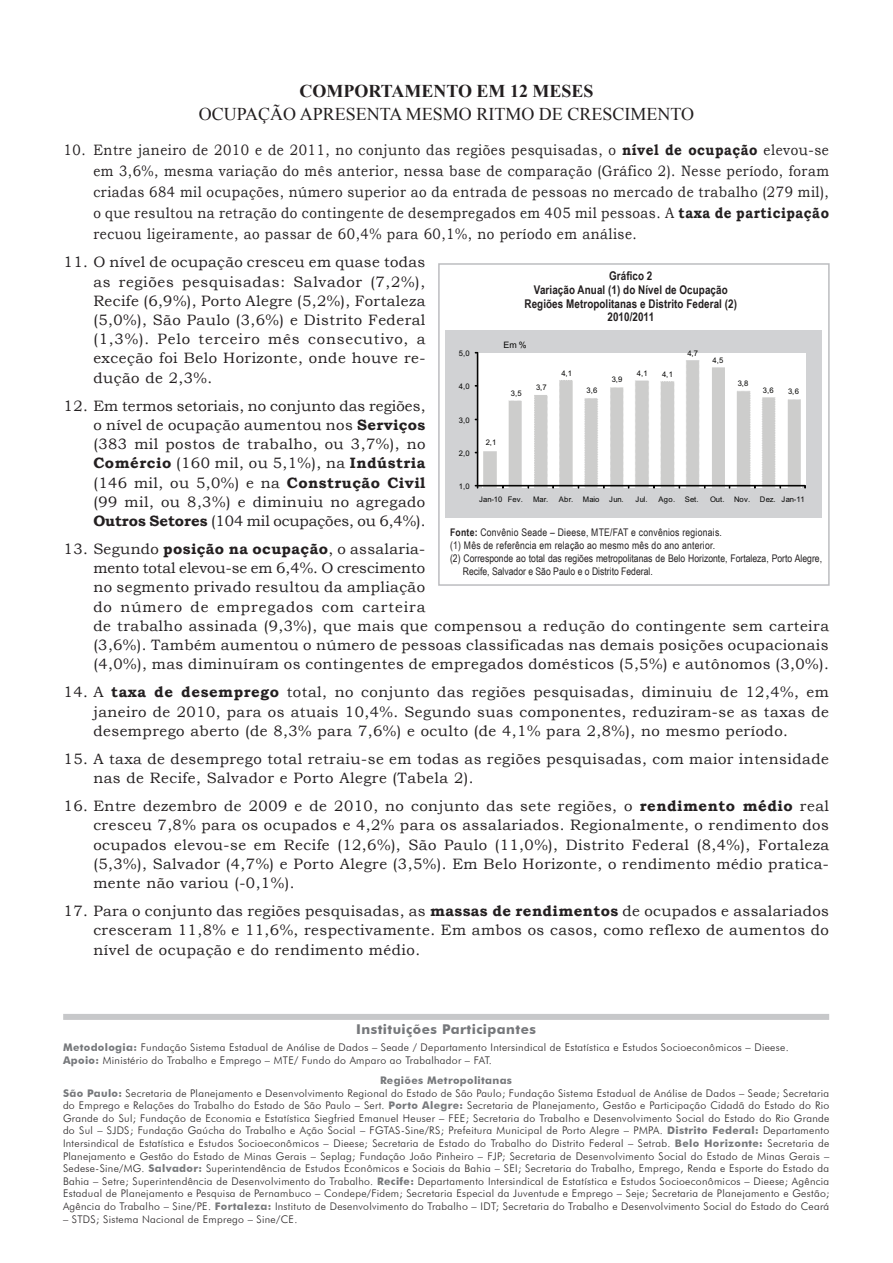
<style>
.page{position:relative;width:893px;height:1263px;background:#fff}
.page>*{position:absolute;margin:0;border:0;box-sizing:border-box;transform-origin:0 0}
.t1{font:18px "Times New Roman";color:#231f20}
.t2{font:700 18px "Times New Roman";color:#231f20}
.t3{font:15px/19.2px "Bookman Old Style";letter-spacing:.03em;color:#231f20;text-align:justify}
.t4{font:15px/21px "Bookman Old Style";letter-spacing:.03em;color:#231f20;text-align:justify;scale:.9 1}
.t5{font:700 13.5px "Futura BT";letter-spacing:.03em;color:#76787b}
.t6{font:700 12px/13.6px "Arial Narrow";letter-spacing:.005em;color:#231f20;text-align:center}
.t7{font:300 10.5px/12.6px "Futura BT";letter-spacing:.03em;color:#231f20}
.t8{font:10.5px "Arial Narrow";color:#231f20}
.t9{font:10.5px "Arial Narrow";letter-spacing:.025em;color:#231f20}
.t10{font:8.85px "Arial";color:#050504}
.t11{font:7.65px "Arial";letter-spacing:.005em;color:#050504}
.t12{font:7.65px "Arial";letter-spacing:-.015em;color:#050504}
.s1{font-weight:700}
.s2{font-weight:700;color:#76787b}
</style>
<div class="page">
<div style="left:63px;top:1014px;width:766px;height:6px;background:#c7c8ca"></div>
<div style="left:446px;top:330px;width:376px;height:188px;background:#d1d2d4"></div>
<div style="left:438px;top:263px;width:392px;height:323px;border:2px solid #bcbdc0"></div>
<div style="left:478px;top:353px;width:327px;height:133px;background:#fff"></div>
<img style="left:482px;top:360px;width:319px;height:128px">
<div style="left:477px;top:352px;width:1px;height:134px;border:1px solid #050504"></div>
<div style="left:477px;top:485px;width:328px;height:1px;border:1px solid #050504"></div>
<p class="t2" style="left:299px;top:79px;width:296px">COMPORTAMENTO EM 12 MESES</p>
<p class="t1" style="left:199px;top:102px;width:497px">OCUPAÇÃO APRESENTA MESMO RITMO DE CRESCIMENTO</p>
<p class="t4" style="left:93px;top:140px;width:819px;text-indent:-30px">10. Entre janeiro de 2010 e de 2011, no conjunto das regiões pesquisadas, o <span class="s1">nível de ocupação</span> elevou-se em 3,6%, mesma variação do mês anterior, nessa base de comparação (Gráfico 2). Nesse período, foram criadas 684 mil ocupações, número superior ao da entrada de pessoas no mercado de trabalho (279 mil), o que resultou na retração do contingente de desempregados em 405 mil pessoas. A <span class="s1">taxa de participação </span>recuou ligeiramente, ao passar de 60,4% para 60,1%, no período em análise.</p>
<p class="t3" style="left:93px;top:253px;width:334px;text-indent:-30px">11. O nível de ocupação cresceu em quase todas as regiões pesquisadas: Salvador (7,2%), Recife (6,9%), Porto Alegre (5,2%), Fortaleza (5,0%), São Paulo (3,6%) e Distrito Federal (1,3%). Pelo terceiro mês consecutivo, a exceção foi Belo Horizonte, onde houve re&shy;dução de 2,3%.</p>
<p class="t3" style="left:93px;top:396px;width:334px;text-indent:-30px">12. Em termos setoriais, no conjunto das regiões, o nível de ocupação aumentou nos <span class="s1">Serviços </span>(383 mil postos de trabalho, ou 3,7%), no <span class="s1">Comércio</span> (160 mil, ou 5,1%), na <span class="s1">Indústria </span>(146 mil, ou 5,0%) e na <span class="s1">Construção Civil </span>(99 mil, ou 8,3%) e diminuiu no agregado <span class="s1">Outros Setores</span> (104 mil ocupações, ou 6,4%).</p>
<p class="t3" style="left:93px;top:539px;width:737px;text-align:left;text-indent:-30px">13. Segundo <span class="s1">posição na ocupação</span>, o assalaria-<br>mento total elevou-se em 6,4%. O crescimento<br>no segmento privado resultou da ampliação<br>do número de empregados com carteira<br>de trabalho assinada (9,3%), que mais que compensou a redução do contingente sem carteira (3,6%). Também aumentou o número de pessoas classificadas nas demais posições ocupacionais (4,0%), mas diminuíram os contingentes de empregados domésticos (5,5%) e autônomos (3,0%).</p>
<p class="t3" style="left:93px;top:683px;width:737px;text-indent:-30px">14. A <span class="s1">taxa de desemprego</span> total, no conjunto das regiões pesquisadas, diminuiu de 12,4%, em janeiro de 2010, para os atuais 10,4%. Segundo suas componentes, reduziram-se as taxas de desemprego aberto (de 8,3% para 7,6%) e oculto (de 4,1% para 2,8%), no mesmo período.</p>
<p class="t3" style="left:93px;top:749px;width:737px;text-indent:-30px">15. A taxa de desemprego total retraiu-se em todas as regiões pesquisadas, com maior intensidade nas de Recife, Salvador e Porto Alegre (Tabela 2).</p>
<p class="t3" style="left:93px;top:796px;width:737px;text-indent:-30px">16. Entre dezembro de 2009 e de 2010, no conjunto das sete regiões, o <span class="s1">rendimento médio</span> real cresceu 7,8% para os ocupados e 4,2% para os assalariados. Regionalmente, o rendimento dos ocupados elevou-se em Recife (12,6%), São Paulo (11,0%), Distrito Federal (8,4%), Fortaleza (5,3%), Salvador (4,7%) e Porto Alegre (3,5%). Em Belo Horizonte, o rendimento médio pratica&shy;mente não variou (-0,1%).</p>
<p class="t3" style="left:93px;top:901px;width:737px;text-indent:-30px">17. Para o conjunto das regiões pesquisadas, as <span class="s1">massas de rendimentos</span> de ocupados e assalariados cresceram 11,8% e 11,6%, respectivamente. Em ambos os casos, como reflexo de aumentos do nível de ocupação e do rendimento médio.</p>
<p class="t6" style="left:525px;top:269px;width:214px">Gráfico 2<br>Variação Anual (1) do Nível de Ocupação<br>Regiões Metropolitanas e Distrito Federal (2)<br>2010/2011</p>
<p class="t10" style="left:503px;top:339px;width:25px">Em %</p>
<p class="t11" style="left:459px;top:348px;width:12px">5,0</p>
<p class="t11" style="left:687px;top:348px;width:12px">4,7</p>
<p class="t11" style="left:713px;top:355px;width:12px">4,5</p>
<p class="t11" style="left:561px;top:368px;width:12px">4,1</p>
<p class="t11" style="left:637px;top:368px;width:12px">4,1</p>
<p class="t11" style="left:662px;top:369px;width:12px">4,1</p>
<p class="t11" style="left:612px;top:375px;width:12px">3,9</p>
<p class="t11" style="left:738px;top:378px;width:12px">3,8</p>
<p class="t11" style="left:459px;top:381px;width:12px">4,0</p>
<p class="t11" style="left:536px;top:383px;width:12px">3,7</p>
<p class="t11" style="left:763px;top:385px;width:12px">3,6</p>
<p class="t11" style="left:788px;top:387px;width:12px">3,6</p>
<p class="t11" style="left:587px;top:385px;width:12px">3,6</p>
<p class="t11" style="left:511px;top:388px;width:12px">3,5</p>
<p class="t11" style="left:459px;top:415px;width:12px">3,0</p>
<p class="t11" style="left:486px;top:438px;width:12px">2,1</p>
<p class="t11" style="left:459px;top:448px;width:12px">2,0</p>
<p class="t11" style="left:459px;top:481px;width:12px">1,0</p>
<p class="t11" style="left:479px;top:494px;width:45px">Jan-10 Fev.</p>
<p class="t11" style="left:533px;top:494px;width:17px">Mar.</p>
<p class="t11" style="left:559px;top:494px;width:42px">Abr. Maio</p>
<p class="t11" style="left:609px;top:494px;width:16px">Jun.</p>
<p class="t11" style="left:636px;top:494px;width:14px">Jul.</p>
<p class="t11" style="left:658px;top:494px;width:42px">Ago. Set.</p>
<p class="t12" style="left:710px;top:494px;width:96px">Out. Nov. Dez. Jan-11</p>
<p class="t9" style="left:450px;top:526px;width:273px"><span class="s1">Fonte:</span> Convênio Seade – Dieese, MTE/FAT e convênios regionais.</p>
<p class="t9" style="left:450px;top:540px;width:267px">(1) Mês de referência em relação ao mesmo mês do ano anterior.</p>
<p class="t8" style="left:450px;top:552px;width:373px">(2) Corresponde ao total das regiões metropolitanas de Belo Horizonte, Fortaleza, Porto Alegre,</p>
<p class="t8" style="left:463px;top:565px;width:191px">Recife, Salvador e São Paulo e o Distrito Federal.</p>
<p class="t5" style="left:356px;top:1021px;width:181px">Instituições Participantes</p>
<p class="t7" style="left:63px;top:1041px;width:727px"><span class="s2">Metodologia:</span> Fundação Sistema Estadual de Análise de Dados – Seade / Departamento Intersindical de Estatística e Estudos Socioeconômicos – Dieese.<br><span class="s2">Apoio:</span> Ministério do Trabalho e Emprego – MTE/ Fundo do Amparo ao Trabalhador – FAT.</p>
<p class="t7" style="left:63px;top:1074px;width:768px;text-align:center"><span class="s2">Regiões Metropolitanas<br>São Paulo:</span> Secretaria de Planejamento e Desenvolvimento Regional do Estado de São Paulo; Fundação Sistema Estadual de Análise de Dados – Seade; Secretaria do Emprego e Relações do Trabalho do Estado de São Paulo – Sert. <span class="s2">Porto Alegre:</span> Secretaria de Planejamento, Gestão e Participação Cidadã do Estado do Rio Grande do Sul; Fundação de Economia e Estatística Siegfried Emanuel Heuser – FEE; Secretaria do Trabalho e Desenvolvimento Social do Estado do Rio Grande do Sul – SJDS; Fundação Gaúcha do Trabalho e Ação Social – FGTAS-Sine/RS; Prefeitura Municipal de Porto Alegre – PMPA. <span class="s2">Distrito Federal:</span> Departamento Intersindical de Estatística e Estudos Socioeconômicos – Dieese; Secretaria de Estado do Trabalho do Distrito Federal – Setrab. <span class="s2">Belo Horizonte:</span> Secretaria de Planejamento e Gestão do Estado de Minas Gerais – Seplag; Fundação João Pinheiro – FJP; Secretaria de Desenvolvimento Social do Estado de Minas Gerais – Sedese-Sine/MG. <span class="s2">Salvador:</span> Superintendência de Estudos Econômicos e Sociais da Bahia – SEI; Secretaria do Trabalho, Emprego, Renda e Esporte do Estado da Bahia – Setre; Superintendência de Desenvolvimento do Trabalho. <span class="s2">Recife:</span> Departamento Intersindical de Estatística e Estudos Socioeconômicos – Dieese; Agência Estadual de Planejamento e Pesquisa de Pernambuco – Condepe/Fidem; Secretaria Especial da Juventude e Emprego – Seje; Secretaria de Planejamento e Gestão; Agência do Trabalho – Sine/PE. <span class="s2">Fortaleza:</span> Instituto de Desenvolvimento do Trabalho – IDT; Secretaria do Trabalho e Desenvolvimento Social do Estado do Ceará</p>
<p class="t7" style="left:63px;top:1212px;width:236px">– STDS; Sistema Nacional de Emprego – Sine/CE.</p>
</div>
